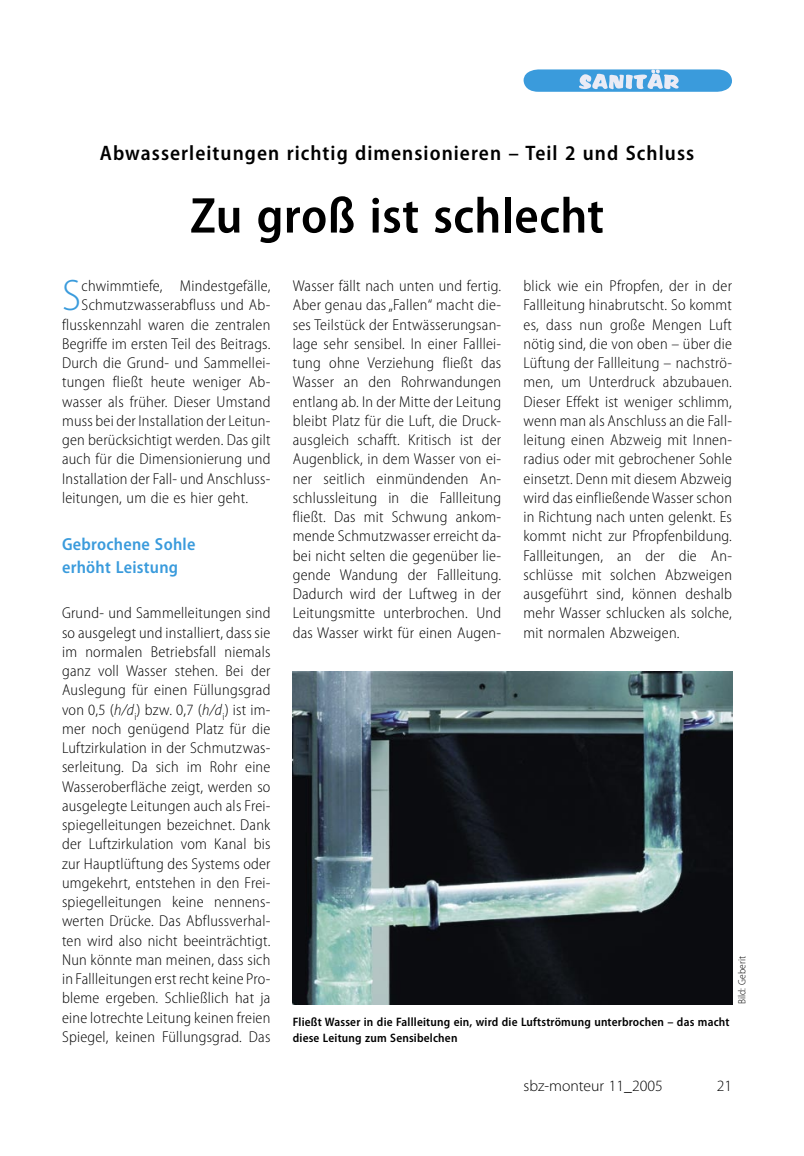
<style>
.page{position:relative;width:804px;height:1156px;background:#fff}
.page>*{position:absolute;margin:0;border:0;box-sizing:border-box;transform-origin:0 0}
._02_Headline{font:600 semi-condensed 50.75px "Myriad Pro";letter-spacing:.005em;color:#000}
._03_Grundtext_mit_Initial{font:300 semi-condensed 44.27px "Myriad Pro";color:#3a9bdc}
._01_Dachzeile{font:600 semi-condensed 21px "Myriad Pro";letter-spacing:.05em;color:#000}
._06_Zwischenüberschrift{font:600 semi-condensed 17.5px/22.8px "Myriad Pro";letter-spacing:.015em;color:#3a9bdc}
._04_Grundtext{font:300 semi-condensed 15.75px/19.2px "Myriad Pro";letter-spacing:.015em;color:#000;text-align:justify}
._03_Grundtext_mit_Initial-2{font:300 semi-condensed 15.75px "Myriad Pro";letter-spacing:.015em;color:#000}
.t1{font:300 15.75px "Myriad Pro";color:#000}
._08a_BU{font:600 semi-condensed 12.25px/15.8px "Myriad Pro";letter-spacing:.015em;color:#000}
._08b_BU_Autor{font:300 semi-condensed 10.5px "Myriad Pro";letter-spacing:.015em;color:#000}
.s1{font-style:italic}
</style>
<div class="page">
<img style="left:293px;top:672px;width:439px;height:332px">
<svg style="left:523px;top:69px;width:209px;height:23px;background:#6ab1e3"></svg>
<p class="_01_Dachzeile" style="left:100px;top:141px;width:596px">Abwasserleitungen richtig dimensionieren – Teil 2 und Schluss</p>
<p class="_02_Headline" style="left:190px;top:188px;width:415px">Zu groß ist schlecht</p>
<p class="_03_Grundtext_mit_Initial" style="left:62px;top:272px;width:20px">S</p>
<p class="_03_Grundtext_mit_Initial-2" style="left:82px;top:277px;width:190px">chwimmtiefe, Mindestgefälle,</p>
<p class="_03_Grundtext_mit_Initial-2" style="left:82px;top:296px;width:190px">Schmutzwasserabfluss und Ab-</p>
<p class="_03_Grundtext_mit_Initial-2" style="left:62px;top:316px;width:210px">flusskennzahl waren die zentralen</p>
<p class="_03_Grundtext_mit_Initial-2" style="left:62px;top:335px;width:210px">Begriffe im ersten Teil des Beitrags.</p>
<p class="_03_Grundtext_mit_Initial-2" style="left:62px;top:354px;width:210px">Durch die Grund- und Sammellei-</p>
<p class="_03_Grundtext_mit_Initial-2" style="left:62px;top:373px;width:210px">tungen fließt heute weniger Ab-</p>
<p class="_03_Grundtext_mit_Initial-2" style="left:62px;top:393px;width:210px">wasser als früher. Dieser Umstand</p>
<p class="_03_Grundtext_mit_Initial-2" style="left:62px;top:412px;width:210px">muss bei der Installation der Leitun-</p>
<p class="_03_Grundtext_mit_Initial-2" style="left:62px;top:431px;width:210px">gen berücksichtigt werden. Das gilt</p>
<p class="_03_Grundtext_mit_Initial-2" style="left:62px;top:450px;width:210px">auch für die Dimensionierung und</p>
<p class="_03_Grundtext_mit_Initial-2" style="left:62px;top:470px;width:210px">Installation der Fall- und Anschluss-</p>
<p class="_03_Grundtext_mit_Initial-2" style="left:62px;top:489px;width:187px">leitungen, um die es hier geht.</p>
<p class="_06_Zwischenüberschrift" style="left:62px;top:533px;width:135px">Gebrochene Sohle erhöht Leistung</p>
<p class="_04_Grundtext" style="left:62px;top:604px;width:210px">Grund- und Sammelleitungen sind so ausgelegt und installiert, dass sie im normalen Betriebsfall niemals ganz voll Wasser stehen. Bei der Auslegung für einen Füllungsgrad von 0,5 (<span class="s1">h/d</span><sub>i</sub>) bzw. 0,7 (<span class="s1">h/d</span><sub>i</sub>) ist im&shy;mer noch genügend Platz für die Luftzirkulation in der Schmutzwas&shy;serleitung. Da sich im Rohr eine Wasseroberfläche zeigt, werden so ausgelegte Leitungen auch als Frei&shy;spiegelleitungen bezeichnet. Dank der Luftzirkulation vom Kanal bis zur Hauptlüftung des Systems oder umgekehrt, entstehen in den Frei&shy;spiegelleitungen keine nennens&shy;werten Drücke. Das Abflussverhal&shy;ten wird also nicht beeinträchtigt.<br>Nun könnte man meinen, dass sich in Fallleitungen erst recht keine Pro&shy;bleme ergeben. Schließlich hat ja eine lotrechte Leitung keinen freien Spiegel, keinen Füllungsgrad. Das</p>
<p class="_04_Grundtext" style="left:293px;top:276px;width:210px">Wasser fällt nach unten und fertig.<br>Aber genau das „Fallen“ macht die&shy;ses Teilstück der Entwässerungsan&shy;lage sehr sensibel. In einer Falllei&shy;tung ohne Verziehung fließt das Wasser an den Rohrwandungen entlang ab. In der Mitte der Leitung bleibt Platz für die Luft, die Druck&shy;ausgleich schafft. Kritisch ist der Augenblick, in dem Wasser von ei&shy;ner seitlich einmündenden An&shy;schlussleitung in die Fallleitung fließt. Das mit Schwung ankom&shy;mende Schmutzwasser erreicht da&shy;bei nicht selten die gegenüber lie&shy;gende Wandung der Fallleitung.<br>Dadurch wird der Luftweg in der Leitungsmitte unterbrochen. Und das Wasser wirkt für einen Augen-</p>
<p class="_04_Grundtext" style="left:523px;top:276px;width:210px">blick wie ein Pfropfen, der in der Fallleitung hinabrutscht. So kommt es, dass nun große Mengen Luft nötig sind, die von oben – über die Lüftung der Fallleitung – nachströ&shy;men, um Unterdruck abzubauen.<br>Dieser Effekt ist weniger schlimm, wenn man als Anschluss an die Fall&shy;leitung einen Abzweig mit Innen&shy;radius oder mit gebrochener Sohle einsetzt. Denn mit diesem Abzweig wird das einfließende Wasser schon in Richtung nach unten gelenkt. Es kommt nicht zur Pfropfenbildung.<br>Fallleitungen, an der die An&shy;schlüsse mit solchen Abzweigen ausgeführt sind, können deshalb mehr Wasser schlucken als solche, mit normalen Abzweigen.</p>
<p class="_08a_BU" style="left:293px;top:1014px;width:438px">Fließt Wasser in die Fallleitung ein, wird die Luftströmung unterbrochen – das macht diese Leitung zum Sensibelchen</p>
<p class="_08b_BU_Autor" style="left:736px;top:1004px;width:50px;rotate:-90deg">Bild: Geberit</p>
<p class="t1" style="left:523px;top:1077px;width:141px">sbz-monteur 11_2005</p>
<p class="t1" style="left:716px;top:1077px;width:17px">21</p>
</div>
